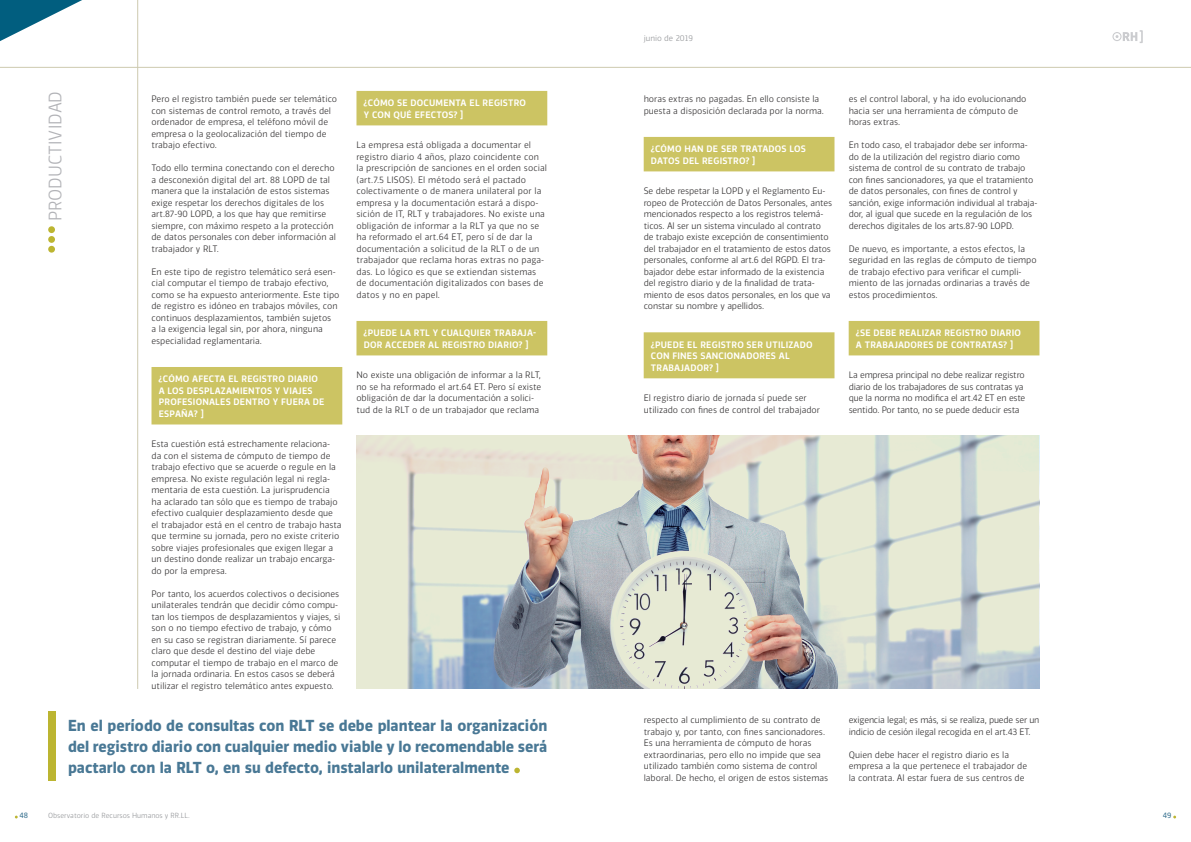
<style>
.page{position:relative;width:1191px;height:842px;background:#fff}
.page>*{position:absolute;margin:0;border:0;box-sizing:border-box;transform-origin:0 0}
.t1{font:300 17px "Vinkel";color:#b2b3b7}
.t2{font:700 15px/21px "Vinkel";color:#497895;text-align:justify}
.stl_base{font:300 8.8px/11.5px "Vinkel";color:#312f30}
.stl_base-2{font:500 8.8px/11.5px "Vinkel";letter-spacing:.02em;color:#fff}
.stl_base-3{font:300 8.8px/11.5px "Vinkel";letter-spacing:-.02em;color:#312f30}
.t3{font:300 8px "Vinkel";color:#939598}
.t4{font:7.5px "Vinkel";color:#3a7391}
.t5{font:300 7px "Vinkel";color:#939598}
.s1{font-family:"Agency FB";font-weight:700;font-size:10px}
</style>
<div class="page">
<svg style="left:1112px;top:30px;width:30px;height:13px"></svg>
<div style="left:151px;top:367px;width:191px;height:57px;background:#ccc463"></div>
<div style="left:356px;top:91px;width:191px;height:34px;background:#ccc463"></div>
<div style="left:356px;top:321px;width:191px;height:34px;background:#ccc463"></div>
<div style="left:643px;top:137px;width:191px;height:34px;background:#ccc463"></div>
<div style="left:643px;top:332px;width:191px;height:46px;background:#ccc463"></div>
<svg style="left:0;top:0;width:82px;height:41px"></svg>
<hr style="left:0;top:67px;width:1191px;height:1px;background:#cdcaaf">
<hr style="left:137px;top:0;width:1px;height:689px;background:#cdcaaf">
<div style="left:48px;top:226px;width:7px;height:7px;background:#bcb531;border-radius:50%"></div>
<div style="left:48px;top:236px;width:7px;height:7px;background:#bcb531;border-radius:50%"></div>
<div style="left:48px;top:246px;width:7px;height:7px;background:#bcb531;border-radius:50%"></div>
<div style="left:48px;top:712px;width:7px;height:69px;background:#bcb531"></div>
<svg style="left:514px;top:768px;width:6px;height:5px"></svg>
<div style="left:848px;top:321px;width:191px;height:34px;background:#ccc463"></div>
<img style="left:356px;top:436px;width:683px;height:253px">
<p class="t1" style="left:44px;top:221px;width:132px;rotate:-90deg">PRODUCTIVIDAD</p>
<p class="stl_base" style="left:151px;top:94px;width:187px">Pero el registro también puede ser telemático con sistemas de control remoto, a través del ordenador de empresa, el teléfono móvil de empresa o la geolocalización del tiempo de trabajo efectivo.</p>
<p class="stl_base" style="left:151px;top:163px;width:186px">Todo ello termina conectando con el derecho a desconexión digital del art. 88 LOPD de tal manera que la instalación de estos sistemas exige respetar los derechos digitales de los art.87-90 LOPD, a los que hay que remitirse siempre, con máximo respeto a la protección de datos personales con deber información al trabajador y RLT.</p>
<p class="stl_base" style="left:151px;top:266px;width:189px">En este tipo de registro telemático será esen&shy;cial computar el tiempo de trabajo efectivo, como se ha expuesto anteriormente. Este tipo de registro es idóneo en trabajos móviles, con continuos desplazamientos, también sujetos<br>a la exigencia legal sin, por ahora, ninguna especialidad reglamentaria.</p>
<p class="stl_base-2" style="left:159px;top:374px;width:167px">¿CÓMO AFECTA EL REGISTRO DIARIO<br>A LOS DESPLAZAMIENTOS Y VIAJES<br>PROFESIONALES DENTRO Y FUERA DE<br>ESPAÑA? <span class="s1">]</span></p>
<p class="stl_base" style="left:151px;top:439px;width:191px">Esta cuestión está estrechamente relaciona&shy;da con el sistema de cómputo de tiempo de trabajo efectivo que se acuerde o regule en la empresa. No existe regulación legal ni regla&shy;mentaria de esta cuestión. La jurisprudencia ha aclarado tan sólo que es tiempo de trabajo efectivo cualquier desplazamiento desde que el trabajador está en el centro de trabajo hasta que termine su jornada, pero no existe criterio sobre viajes profesionales que exigen llegar a un destino donde realizar un trabajo encarga&shy;do por la empresa.</p>
<p class="stl_base" style="left:151px;top:588px;width:190px">Por tanto, los acuerdos colectivos o decisiones unilaterales tendrán que decidir cómo compu&shy;tan los tiempos de desplazamientos y viajes, si son o no tiempo efectivo de trabajo, y cómo en su caso se registran diariamente. Sí parece claro que desde el destino del viaje debe computar el tiempo de trabajo en el marco de la jornada ordinaria. En estos casos se deberá utilizar el registro telemático antes expuesto.</p>
<p class="stl_base-2" style="left:363px;top:98px;width:164px">¿CÓMO SE DOCUMENTA EL REGISTRO<br>Y CON QUÉ EFECTOS? <span class="s1">]</span></p>
<p class="stl_base" style="left:356px;top:140px;width:192px">La empresa está obligada a documentar el registro diario 4 años, plazo coincidente con la prescripción de sanciones en el orden social (art.7.5 LISOS). El método será el pactado colectivamente o de manera unilateral por la empresa y la documentación estará a dispo&shy;sición de IT, RLT y trabajadores. No existe una obligación de informar a la RLT ya que no se ha reformado el art.64 ET, pero sí de dar la documentación a solicitud de la RLT o de un trabajador que reclama horas extras no paga&shy;das. Lo lógico es que se extiendan sistemas de documentación digitalizados con bases de datos y no en papel.</p>
<p class="stl_base-2" style="left:363px;top:328px;width:174px">¿PUEDE LA RTL Y CUALQUIER TRABAJA-<br>DOR ACCEDER AL REGISTRO DIARIO? <span class="s1">]</span></p>
<p class="stl_base" style="left:356px;top:370px;width:186px">No existe una obligación de informar a la RLT, no se ha reformado el art.64 ET. Pero sí existe obligación de dar la documentación a solici&shy;tud de la RLT o de un trabajador que reclama</p>
<p class="t2" style="left:68px;top:715px;width:481px">En el período de consultas con RLT se debe plantear la organización del registro diario con cualquier medio viable y lo recomendable será pactarlo con la RLT o, en su defecto, instalarlo unilateralmente</p>
<p class="t3" style="left:643px;top:33px;width:51px">junio de 2019</p>
<p class="stl_base" style="left:643px;top:94px;width:182px">horas extras no pagadas. En ello consiste la puesta a disposición declarada por la norma.</p>
<p class="stl_base-2" style="left:651px;top:144px;width:157px">¿CÓMO HAN DE SER TRATADOS LOS<br>DATOS DEL REGISTRO? <span class="s1">]</span></p>
<p class="stl_base" style="left:643px;top:186px;width:190px">Se debe respetar la LOPD y el Reglamento Eu&shy;ropeo de Protección de Datos Personales, antes mencionados respecto a los registros telemá&shy;ticos. Al ser un sistema vinculado al contrato de trabajo existe excepción de consentimiento del trabajador en el tratamiento de estos datos personales, conforme al art.6 del RGPD. El tra&shy;bajador debe estar informado de la existencia del registro diario y de la finalidad de trata&shy;miento de esos datos personales, en los que va constar su nombre y apellidos.</p>
<p class="stl_base-2" style="left:651px;top:339px;width:163px">¿PUEDE EL REGISTRO SER UTILIZADO<br>CON FINES SANCIONADORES AL<br>TRABAJADOR? <span class="s1">]</span></p>
<p class="stl_base" style="left:643px;top:393px;width:178px">El registro diario de jornada sí puede ser utilizado con fines de control del trabajador</p>
<p class="stl_base" style="left:848px;top:94px;width:179px">es el control laboral, y ha ido evolucionando hacia ser una herramienta de cómputo de horas extras.</p>
<p class="stl_base" style="left:848px;top:140px;width:190px">En todo caso, el trabajador debe ser informa&shy;do de la utilización del registro diario como sistema de control de su contrato de trabajo con fines sancionadores, ya que el tratamiento de datos personales, con fines de control y sanción, exige información individual al trabaja&shy;dor, al igual que sucede en la regulación de los derechos digitales de los arts.87-90 LOPD.</p>
<p class="stl_base" style="left:848px;top:243px;width:189px">De nuevo, es importante, a estos efectos, la seguridad en las reglas de cómputo de tiempo de trabajo efectivo para verificar el cumpli&shy;miento de las jornadas ordinarias a través de estos procedimientos.</p>
<p class="stl_base-2" style="left:855px;top:328px;width:167px">¿SE DEBE REALIZAR REGISTRO DIARIO<br>A TRABAJADORES DE CONTRATAS? <span class="s1">]</span></p>
<p class="stl_base-3" style="left:848px;top:370px;width:178px">La empresa principal no debe realizar registro diario de los trabajadores de sus contratas ya que la norma no modifica el art.42 ET en este sentido. Por tanto, no se puede deducir esta</p>
<p class="stl_base" style="left:643px;top:715px;width:186px">respecto al cumplimiento de su contrato de trabajo y, por tanto, con fines sancionadores.<br>Es una herramienta de cómputo de horas extraordinarias, pero ello no impide que sea utilizado también como sistema de control laboral. De hecho, el origen de estos sistemas</p>
<p class="stl_base-3" style="left:848px;top:715px;width:192px">exigencia legal; es más, si se realiza, puede ser un indicio de cesión ilegal recogida en el art.43 ET.</p>
<p class="stl_base" style="left:848px;top:749px;width:180px">Quien debe hacer el registro diario es la empresa a la que pertenece el trabajador de la contrata. Al estar fuera de sus centros de</p>
<p class="t4" style="left:20px;top:811px;width:10px">48</p>
<p class="t5" style="left:48px;top:811px;width:143px">Observatorio de Recursos Humanos y RR.LL.</p>
<p class="t4" style="left:1162px;top:811px;width:10px">49</p>
</div>
